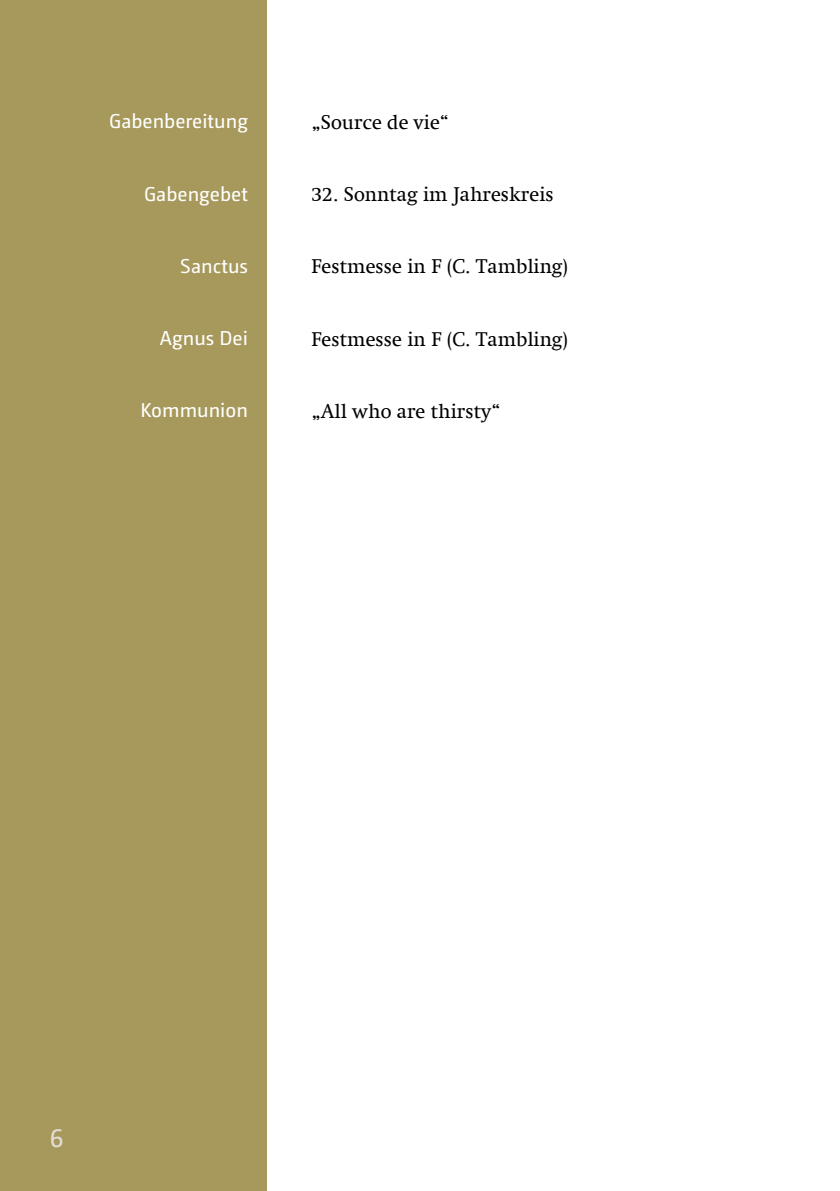
<style>
.page{position:relative;width:840px;height:1191px;background:#fff}
.page>*{position:absolute;margin:0;border:0;box-sizing:border-box;transform-origin:0 0}
.t1{font:27.2px "Camingo Dos Pro";color:#e3ddd5}
.t2{font:20px "Swift Com";color:#000}
.t3{font:20px "Camingo Dos Pro";color:#fff}
</style>
<div class="page">
<div style="left:0;top:0;width:266px;height:1191px;background:#a7995c"></div>
<p class="t3" style="left:109px;top:110px;width:140px">Gabenbereitung</p>
<p class="t2" style="left:311px;top:111px;width:139px">„Source de vie“</p>
<p class="t3" style="left:144px;top:182px;width:105px">Gabengebet</p>
<p class="t2" style="left:311px;top:183px;width:244px">32. Sonntag im Jahreskreis</p>
<p class="t3" style="left:180px;top:254px;width:69px">Sanctus</p>
<p class="t2" style="left:311px;top:255px;width:258px">Festmesse in F (C. Tambling)</p>
<p class="t3" style="left:160px;top:326px;width:90px">Agnus Dei</p>
<p class="t2" style="left:311px;top:327px;width:258px">Festmesse in F (C. Tambling)</p>
<p class="t3" style="left:140px;top:398px;width:109px">Kommunion</p>
<p class="t2" style="left:311px;top:399px;width:191px">„All who are thirsty“</p>
<h1 class="t1" style="left:49px;top:1122px;width:16px">6</h1>
</div>
